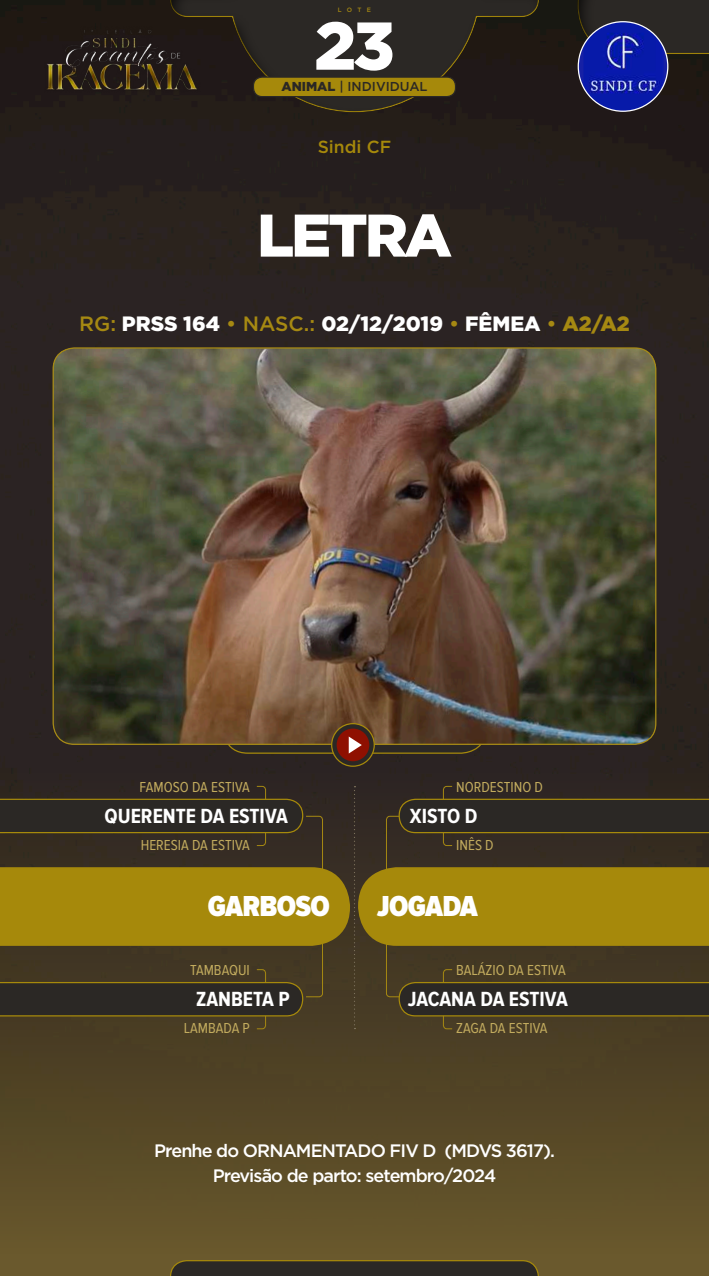
<style>
.page{position:relative;width:709px;height:1276px;background:#fff}
.page>*{position:absolute;margin:0;border:0;box-sizing:border-box;transform-origin:0 0}
.t1{font:900 67.5px "Gotham";color:#fff}
.t2{font:900 60px "Gotham";letter-spacing:-.05em;color:#fff}
.t3{font:900 30px "Proxima Nova Cond";letter-spacing:-.025em;color:#fff}
.t4{font:700 21.25px "Proxima Nova Cond";color:#fff}
.t5{font:900 20.75px "Gotham";color:#fff}
.t6{font:500 18px/25px "Gotham";letter-spacing:-.05em;color:#fff;text-align:center}
.t7{font:500 17.5px "Gotham";color:#a6890b}
.t8{font:15px "Proxima Nova Cond";color:#c2ab5e}
.t9{font:500 12.88px "Gotham";color:#2b2825}
.t10{font:500 6.25px "Gotham";color:#a68912}
.s1{font-weight:900}
.s2{font-weight:500;color:#a68912}
.s3{color:#a68912}
</style>
<div class="page">
<img style="left:0;top:0;width:709px;height:678px">
<div style="left:169px;top:0;width:372px;height:113px;background:#000;opacity:.75"></div>
<svg style="left:0;top:678px;width:709px;height:598px;background:#514426"></svg>
<div style="left:223px;top:701px;width:263px;height:52px;background:#2b2825;border-radius:25px"></div>
<div style="left:222px;top:701px;width:264px;height:53px;border:1px solid #a6890b;border-radius:25px"></div>
<img style="left:20px;top:27px;width:202px;height:67px">
<svg style="left:0;top:786px;width:709px;height:243px;background:#5b4c1b"></svg>
<svg style="left:170px;top:1260px;width:369px;height:16px;background:#363022"></svg>
<div style="left:253px;top:77px;width:202px;height:20px;background:#a6890b;border-radius:9px"></div>
<div style="left:253px;top:76px;width:203px;height:21px;border:1px solid #2b2825;border-radius:9px"></div>
<div style="left:575px;top:0;width:134px;height:55px;background:#000;opacity:.75"></div>
<img style="left:53px;top:348px;width:603px;height:396px">
<svg style="left:578px;top:22px;width:89px;height:89px"></svg>
<img style="left:583px;top:22px;width:80px;height:89px">
<svg style="left:332px;top:723px;width:42px;height:43px"></svg>
<div style="left:331px;top:723px;width:44px;height:44px;border:1px solid #a6890b;border-radius:50%"></div>
<div style="left:336px;top:728px;width:33px;height:33px;background:#8f1001;border-radius:50%"></div>
<svg style="left:349px;top:736px;width:13px;height:17px"></svg>
<p class="t10" style="left:338px;top:6px;width:35px">LOTE</p>
<h1 class="t1" style="left:314px;top:7px;width:82px">23</h1>
<p class="t9" style="left:281px;top:79px;width:148px"><span class="s1">ANIMAL</span> | INDIVIDUAL</p>
<p class="t7" style="left:318px;top:137px;width:75px">Sindi CF</p>
<h2 class="t2" style="left:257px;top:201px;width:196px">LETRA</h2>
<h3 class="t5" style="left:79px;top:312px;width:552px"><span class="s2">RG:</span> PRSS 164 <span class="s2">• NASC.:</span> 02/12/2019 <span class="s2">•</span> FÊMEA <span class="s2">•</span> <span class="s3">A2/A2</span></h3>
<p class="t8" style="left:140px;top:778px;width:112px">FAMOSO DA ESTIVA</p>
<p class="t8" style="left:456px;top:778px;width:88px">NORDESTINO D</p>
<h3 class="t4" style="left:105px;top:804px;width:185px">QUERENTE DA ESTIVA</h3>
<h3 class="t4" style="left:410px;top:804px;width:69px">XISTO D</h3>
<p class="t8" style="left:141px;top:837px;width:111px">HERESIA DA ESTIVA</p>
<p class="t8" style="left:456px;top:837px;width:39px">INÊS D</p>
<h3 class="t3" style="left:208px;top:889px;width:123px">GARBOSO</h3>
<h3 class="t3" style="left:377px;top:889px;width:102px">JOGADA</h3>
<p class="t8" style="left:190px;top:962px;width:61px">TAMBAQUI</p>
<p class="t8" style="left:456px;top:962px;width:111px">BALÁZIO DA ESTIVA</p>
<h3 class="t4" style="left:196px;top:987px;width:95px">ZANBETA P</h3>
<h3 class="t4" style="left:408px;top:987px;width:161px">JACANA DA ESTIVA</h3>
<p class="t8" style="left:184px;top:1020px;width:67px">LAMBADA P</p>
<p class="t8" style="left:456px;top:1020px;width:93px">ZAGA DA ESTIVA</p>
<p class="t6" style="left:154px;top:1137px;width:402px">Prenhe do ORNAMENTADO FIV D (MDVS 3617).<br>Previsão de parto: setembro/2024</p>
</div>
